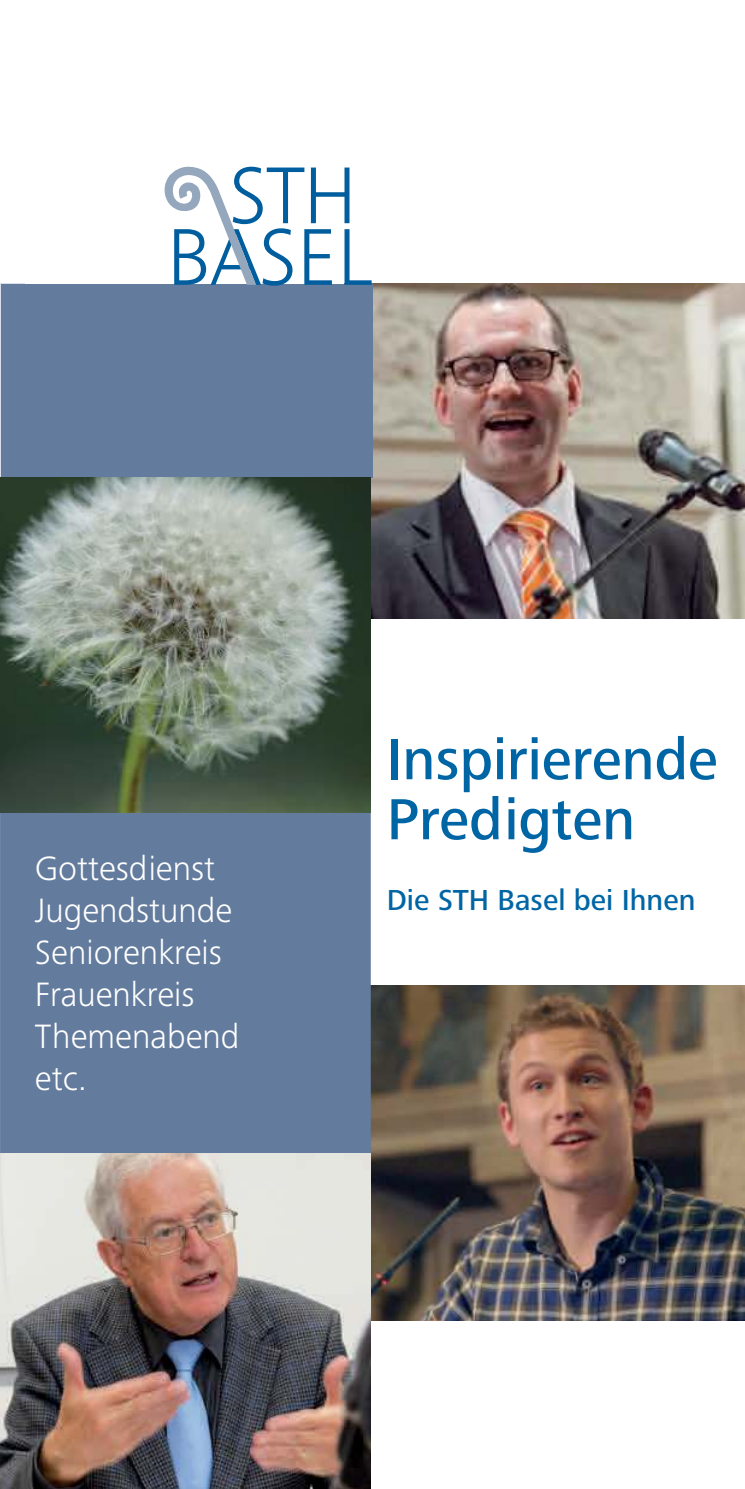
<style>
.page{position:relative;width:745px;height:1489px;background:#fff}
.page>*{position:absolute;margin:0;border:0;box-sizing:border-box;transform-origin:0 0}
.t1{font:500 60px/60px "Frutiger Next Pro";color:#0065a5}
.t2{font:300 35px/42px "Frutiger Next Pro";color:#fff}
.t3{font:500 30px "Frutiger Next Pro";color:#0065a5}
</style>
<div class="page">
<img style="left:370px;top:985px;width:373px;height:335px">
<img style="left:370px;top:284px;width:373px;height:335px">
<div style="left:1px;top:284px;width:371px;height:193px;background:#637b9d"></div>
<div style="left:1px;top:783px;width:368px;height:388px;background:#637b9d"></div>
<img style="left:0;top:1153px;width:370px;height:335px">
<img style="left:0;top:477px;width:370px;height:335px">
<svg style="left:164px;top:166px;width:207px;height:120px"></svg>
<p class="t2" style="left:35px;top:848px;width:206px">Gottesdienst<br>Jugendstunde<br>Seniorenkreis<br>Frauenkreis<br>Themenabend etc.</p>
<h1 class="t1" style="left:386px;top:734px;width:332px">Inspirierende<br>Predigten</h1>
<p class="t3" style="left:386px;top:888px;width:310px">Die STH Basel bei Ihnen</p>
</div>
